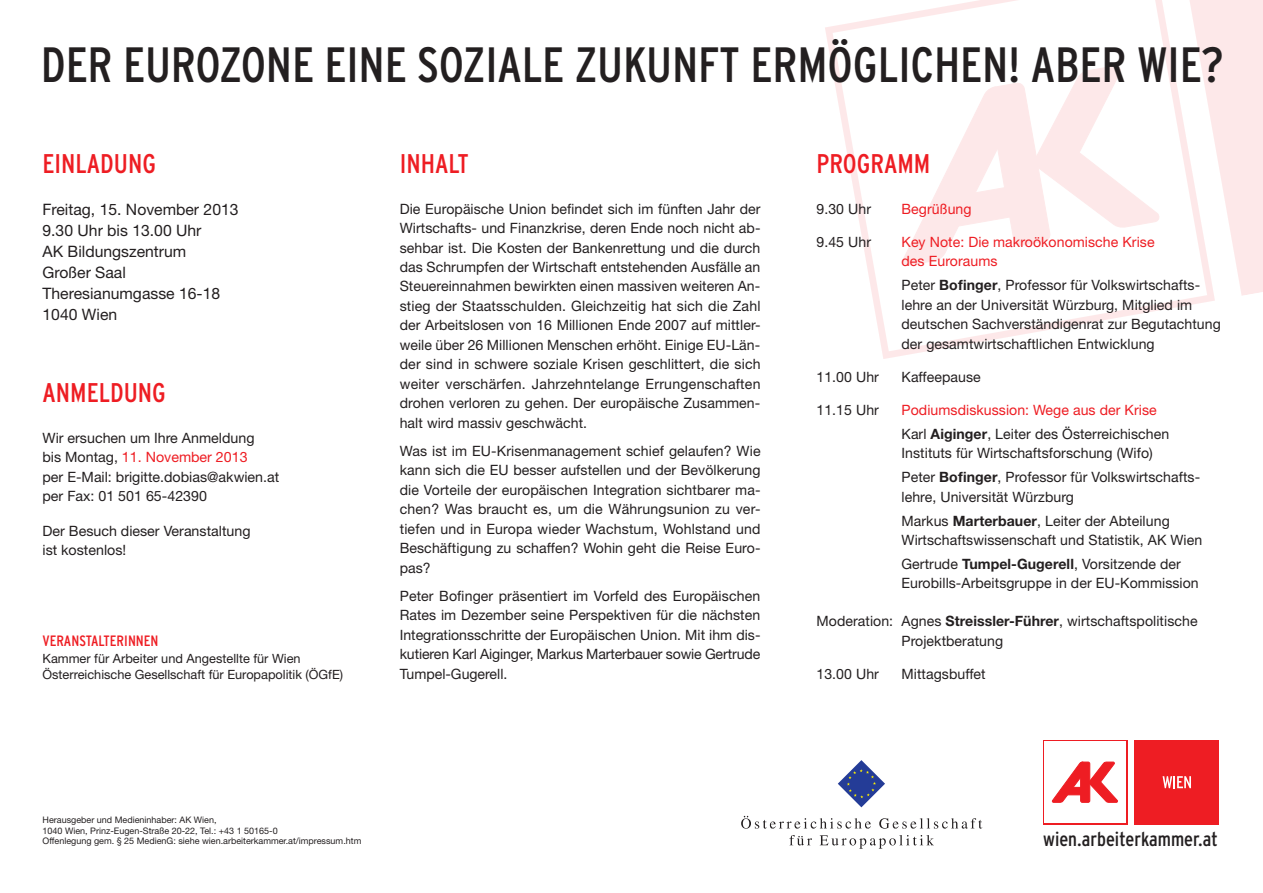
<style>
.page{position:relative;width:1263px;height:893px;background:#fff}
.page>*{position:absolute;margin:0;border:0;box-sizing:border-box;transform-origin:0 0}
.t1{font:condensed 49.5px "Interstate";letter-spacing:-.005em;color:#231f20}
.t2{font:condensed 27px "Interstate";color:#ee1d23}
.t3{font:condensed 19.95px "Interstate";color:#231f20}
.t4{font:15.75px/21px "Helvetica Neue";color:#231f20}
.t5{font:condensed 15px "Interstate";color:#ee1d23}
.t6{font:14.25px/19.5px "Helvetica Neue";letter-spacing:.005em;color:#231f20}
.t7{font:14.25px/19.5px "Helvetica Neue";letter-spacing:.005em;color:#ee1d23}
.t8{font:12.75px/16.5px "Helvetica Neue";color:#231f20}
.t9{font:9px/10.5px "Helvetica Neue";color:#231f20}
.s1{color:#ee1d23}
.s2{font-weight:700}
.s3{color:#231f20}
.s4{font-weight:700;color:#231f20}
</style>
<div class="page">
<svg style="left:1043px;top:740px;width:85px;height:84px"></svg>
<div style="left:1045px;top:742px;width:81px;height:81px;background:#fff"></div>
<svg style="left:1052px;top:762px;width:66px;height:40px"></svg>
<div style="left:1134px;top:740px;width:85px;height:84px;background:#ee1d23"></div>
<svg style="left:1162px;top:776px;width:29px;height:12px"></svg>
<svg style="left:833px;top:0;width:374px;height:351px"></svg>
<svg style="left:902px;top:65px;width:258px;height:201px"></svg>
<svg style="left:1183px;top:0;width:80px;height:296px"></svg>
<svg style="left:838px;top:760px;width:47px;height:47px"></svg>
<svg style="left:741px;top:816px;width:130px;height:13px"></svg>
<svg style="left:879px;top:818px;width:103px;height:11px"></svg>
<svg style="left:789px;top:835px;width:23px;height:10px"></svg>
<svg style="left:820px;top:835px;width:114px;height:14px"></svg>
<h1 class="t1" style="left:41px;top:37px;width:1184px">DER EUROZONE EINE SOZIALE ZUKUNFT ERMÖGLICHEN! ABER WIE?</h1>
<h2 class="t2" style="left:43px;top:148px;width:115px">EINLADUNG</h2>
<p class="t4" style="left:43px;top:199px;width:198px">Freitag, 15. November 2013<br>9.30 Uhr bis 13.00 Uhr<br>AK Bildungszentrum<br>Großer Saal<br>Theresianumgasse 16-18<br>1040 Wien</p>
<h2 class="t2" style="left:43px;top:378px;width:125px">ANMELDUNG</h2>
<p class="t6" style="left:43px;top:428px;width:238px">Wir ersuchen um Ihre Anmeldung<br>bis Montag, <span class="s1">11. November 2013<br></span>per E-Mail: brigitte.dobias@akwien.at per Fax: 01 501 65-42390</p>
<p class="t6" style="left:43px;top:521px;width:209px">Der Besuch dieser Veranstaltung ist kostenlos!</p>
<p class="t5" style="left:43px;top:633px;width:90px">VERANSTALTERINNEN</p>
<p class="t8" style="left:43px;top:650px;width:302px">Kammer für Arbeiter und Angestellte für Wien<br>Österreichische Gesellschaft für Europapolitik (ÖGfE)</p>
<h2 class="t2" style="left:400px;top:148px;width:71px">INHALT</h2>
<p class="t6" style="left:400px;top:198px;width:362px;text-align:justify">Die Europäische Union befindet sich im fünften Jahr der Wirtschafts- und Finanzkrise, deren Ende noch nicht ab&shy;sehbar ist. Die Kosten der Bankenrettung und die durch das Schrumpfen der Wirtschaft entstehenden Ausfälle an Steuereinnahmen bewirkten einen massiven weiteren An&shy;stieg der Staatsschulden. Gleichzeitig hat sich die Zahl der Arbeitslosen von 16 Millionen Ende 2007 auf mittler&shy;weile über 26 Millionen Menschen erhöht. Einige EU-Län&shy;der sind in schwere soziale Krisen geschlittert, die sich weiter verschärfen. Jahrzehntelange Errungenschaften drohen verloren zu gehen. Der europäische Zusammen&shy;halt wird massiv geschwächt.</p>
<p class="t6" style="left:400px;top:441px;width:362px;text-align:justify">Was ist im EU-Krisenmanagement schief gelaufen? Wie kann sich die EU besser aufstellen und der Bevölkerung die Vorteile der europäischen Integration sichtbarer ma&shy;chen? Was braucht es, um die Währungsunion zu ver&shy;tiefen und in Europa wieder Wachstum, Wohlstand und Beschäftigung zu schaffen? Wohin geht die Reise Euro&shy;pas?</p>
<p class="t6" style="left:400px;top:586px;width:362px;text-align:justify">Peter Bofinger präsentiert im Vorfeld des Europäischen Rates im Dezember seine Perspektiven für die nächsten Integrationsschritte der Europäischen Union. Mit ihm dis&shy;kutieren Karl Aiginger, Markus Marterbauer sowie Gertrude Tumpel-Gugerell.</p>
<p class="t9" style="left:43px;top:815px;width:320px">Herausgeber und Medieninhaber: AK Wien,<br>1040 Wien, Prinz-Eugen-Straße 20-22, Tel.: +43 1 50165-0<br>Offenlegung gem. § 25 MedienG: siehe wien.arbeiterkammer.at/impressum.htm</p>
<h2 class="t2" style="left:816px;top:148px;width:115px">PROGRAMM</h2>
<p class="t6" style="left:816px;top:198px;width:56px">9.30 Uhr</p>
<p class="t7" style="left:901px;top:198px;width:72px">Begrüßung</p>
<p class="t6" style="left:816px;top:231px;width:56px">9.45 Uhr</p>
<p class="t7" style="left:901px;top:231px;width:255px">Key Note: Die makroökonomische Krise des Euroraums</p>
<p class="t6" style="left:901px;top:275px;width:321px">Peter <span class="s2">Bofinger</span>, Professor für Volkswirtschafts&shy;lehre an der Universität Würzburg, Mitglied im deutschen Sachverständigenrat zur Begutachtung der gesamtwirtschaftlichen Entwicklung</p>
<p class="t6" style="left:816px;top:366px;width:64px">11.00 Uhr</p>
<p class="t6" style="left:901px;top:366px;width:81px">Kaffeepause</p>
<p class="t6" style="left:816px;top:399px;width:64px">11.15 Uhr</p>
<p class="t7" style="left:901px;top:397px;width:269px;line-height:24px">Podiumsdiskussion: Wege aus der Krise<br><span class="s3">Karl</span> <span class="s4">Aiginger</span><span class="s3">, Leiter des Österreichischen</span></p>
<p class="t6" style="left:901px;top:441px;width:299px;line-height:24px">Instituts für Wirtschaftsforschung (Wifo)<br>Peter <span class="s2">Bofinger</span>, Professor für Volkswirtschafts-</p>
<p class="t6" style="left:901px;top:484px;width:270px;line-height:24px">lehre, Universität Würzburg<br>Markus <span class="s2">Marterbauer</span>, Leiter der Abteilung</p>
<p class="t6" style="left:901px;top:528px;width:302px;line-height:24px">Wirtschaftswissenschaft und Statistik, AK Wien<br>Gertrude <span class="s2">Tumpel-Gugerell</span>, Vorsitzende der</p>
<p class="t6" style="left:901px;top:573px;width:299px">Eurobills-Arbeitsgruppe in der EU-Kommission</p>
<p class="t6" style="left:901px;top:611px;width:298px;text-indent:-85px">Moderation: Agnes <span class="s2">Streissler-Führer</span>, wirtschaftspolitische<br>Projektberatung</p>
<p class="t6" style="left:816px;top:663px;width:64px">13.00 Uhr</p>
<p class="t6" style="left:901px;top:663px;width:86px">Mittagsbuffet</p>
<h3 class="t3" style="left:1043px;top:827px;width:176px">WIEN.ARBEITERKAMMER.AT</h3>
</div>
